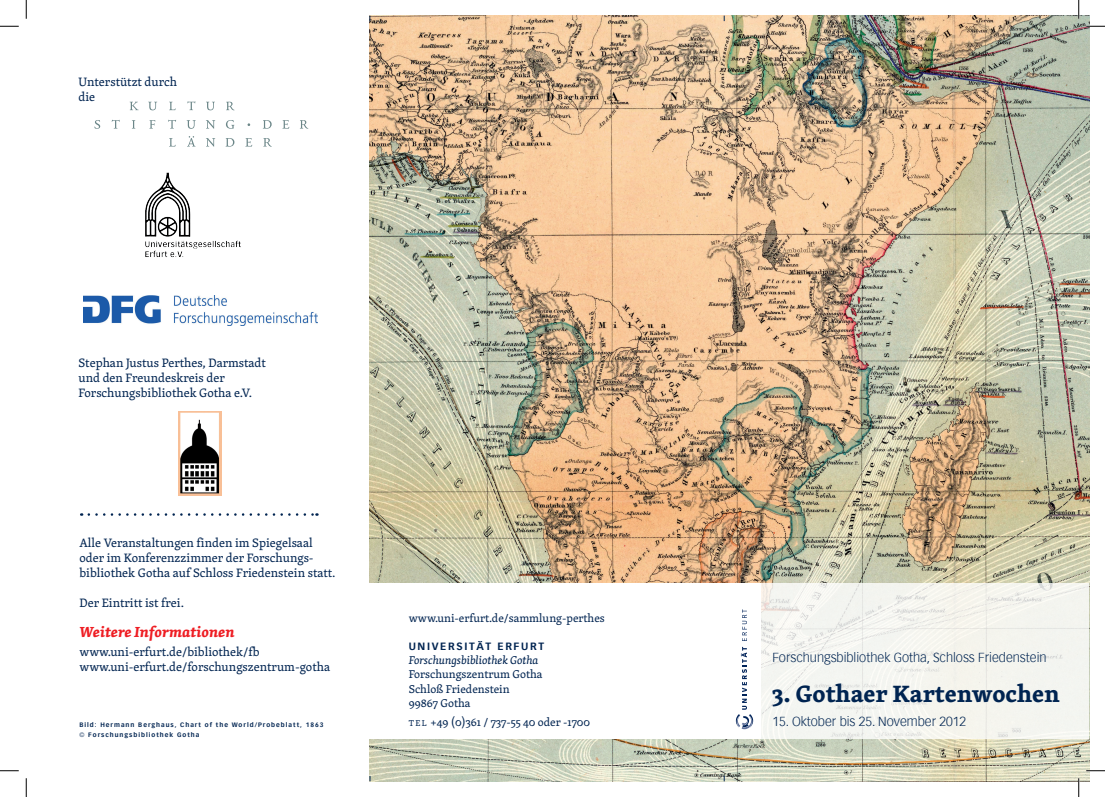
<style>
.page{position:relative;width:1105px;height:797px;background:#fff}
.page>*{position:absolute;margin:0;border:0;box-sizing:border-box;transform-origin:0 0}
.t1{font:700 24.25px "Skolar";color:#002451}
.fett{font:italic 700 15px "Skolar";color:#ee1d23}
.t2{font:300 12.75px "Vectora LH";color:#002451}
.fett-2{font:12.5px/15px "Skolar";color:#002451}
.t3{font:11.62px "Skolar";color:#002451}
.t4{font:italic 11.62px "Skolar";color:#002451}
.t5{font:700 10.25px "Vectora LH";letter-spacing:.16em;color:#002451}
.t6{font:700 6.25px "Vectora LH";letter-spacing:.16em;color:#002451}
.s1{font-weight:300}
.s2{font-size:8.75px}
</style>
<div class="page">
<img style="left:370px;top:16px;width:719px;height:765px">
<div style="left:726px;top:583px;width:363px;height:156px;background:#f4f5f0"></div>
<div style="left:724px;top:583px;width:37px;height:156px;background:#fff"></div>
<svg style="left:742px;top:609px;width:5px;height:32px"></svg>
<svg style="left:736px;top:647px;width:17px;height:82px"></svg>
<div style="left:364px;top:583px;width:362px;height:156px;background:#fff"></div>
<img style="left:178px;top:411px;width:44px;height:84px">
<svg style="left:148px;top:102px;width:9px;height:8px"></svg>
<svg style="left:169px;top:102px;width:7px;height:8px"></svg>
<svg style="left:187px;top:101px;width:8px;height:9px"></svg>
<svg style="left:226px;top:102px;width:9px;height:8px"></svg>
<svg style="left:94px;top:120px;width:6px;height:9px"></svg>
<svg style="left:132px;top:120px;width:3px;height:9px"></svg>
<svg style="left:149px;top:120px;width:6px;height:9px"></svg>
<svg style="left:206px;top:120px;width:9px;height:9px"></svg>
<svg style="left:226px;top:120px;width:8px;height:9px"></svg>
<svg style="left:263px;top:120px;width:9px;height:9px"></svg>
<svg style="left:282px;top:120px;width:7px;height:9px"></svg>
<svg style="left:188px;top:136px;width:7px;height:10px"></svg>
<svg style="left:226px;top:138px;width:8px;height:9px"></svg>
<svg style="left:206px;top:102px;width:9px;height:8px"></svg>
<svg style="left:187px;top:120px;width:9px;height:9px"></svg>
<svg style="left:130px;top:102px;width:9px;height:8px"></svg>
<svg style="left:169px;top:138px;width:7px;height:8px"></svg>
<svg style="left:112px;top:120px;width:8px;height:9px"></svg>
<svg style="left:168px;top:120px;width:8px;height:9px"></svg>
<svg style="left:300px;top:120px;width:8px;height:9px"></svg>
<svg style="left:263px;top:138px;width:9px;height:9px"></svg>
<svg style="left:206px;top:138px;width:9px;height:9px"></svg>
<svg style="left:245px;top:138px;width:7px;height:8px"></svg>
<img style="left:84px;top:295px;width:234px;height:30px">
<img style="left:145px;top:172px;width:96px;height:86px">
<svg style="left:89px;top:513px;width:228px;height:3px"></svg>
<svg style="left:0;top:25px;width:19px;height:2px"></svg>
<svg style="left:1086px;top:25px;width:19px;height:2px"></svg>
<svg style="left:0;top:770px;width:19px;height:1px"></svg>
<svg style="left:1086px;top:770px;width:19px;height:1px"></svg>
<svg style="left:25px;top:0;width:2px;height:19px"></svg>
<svg style="left:25px;top:778px;width:2px;height:19px"></svg>
<svg style="left:1078px;top:0;width:1px;height:19px"></svg>
<svg style="left:1078px;top:778px;width:1px;height:19px"></svg>
<p class="fett-2" style="left:79px;top:74px;width:100px">Unterstützt durch</p>
<p class="fett-2" style="left:79px;top:89px;width:18px">die</p>
<p class="fett-2" style="left:79px;top:355px;width:189px">Stephan Justus Perthes, Darmstadt</p>
<p class="fett-2" style="left:79px;top:370px;width:148px">und den Freundeskreis der</p>
<p class="fett-2" style="left:79px;top:385px;width:175px">Forschungsbibliothek Gotha e.V.</p>
<p class="fett-2" style="left:79px;top:534px;width:258px">Alle Veranstaltungen finden im Spiegelsaal oder im Konferenzzimmer der Forschungs&shy;bibliothek Gotha auf Schloss Friedenstein statt.</p>
<p class="fett-2" style="left:79px;top:594px;width:106px">Der Eintritt ist frei.</p>
<p class="fett" style="left:79px;top:619px;width:157px">Weitere Informationen</p>
<p class="fett-2" style="left:79px;top:643px;width:182px">www.uni-erfurt.de/bibliothek/fb</p>
<p class="fett-2" style="left:79px;top:658px;width:252px">www.uni-erfurt.de/forschungszentrum-gotha</p>
<p class="t6" style="left:79px;top:720px;width:246px">Bild: Hermann Berghaus, Chart of the World/Probeblatt, 1863</p>
<p class="t6" style="left:79px;top:730px;width:121px"><span class="s1">©</span> Forschungsbibliothek Gotha</p>
<p class="t3" style="left:409px;top:609px;width:198px">www.uni-erfurt.de/sammlung-perthes</p>
<p class="t5" style="left:409px;top:640px;width:137px">UNIVERSITÄT ERFURT</p>
<p class="t4" style="left:409px;top:651px;width:131px">Forschungsbibliothek Gotha</p>
<p class="t3" style="left:409px;top:665px;width:135px">Forschungszentrum Gotha</p>
<p class="t3" style="left:409px;top:680px;width:103px">Schloß Friedenstein</p>
<p class="t3" style="left:409px;top:694px;width:63px">99867 Gotha</p>
<p class="t3" style="left:409px;top:713px;width:183px"><span class="s2">T E L</span> +49 (0)361 / 737-55 40 oder -1700</p>
<p class="t2" style="left:772px;top:650px;width:276px">Forschungsbibliothek Gotha, Schloss Friedenstein</p>
<p class="t1" style="left:772px;top:674px;width:289px">3. Gothaer Kartenwochen</p>
<p class="t2" style="left:772px;top:714px;width:195px">15. Oktober bis 25. November 2012</p>
</div>
